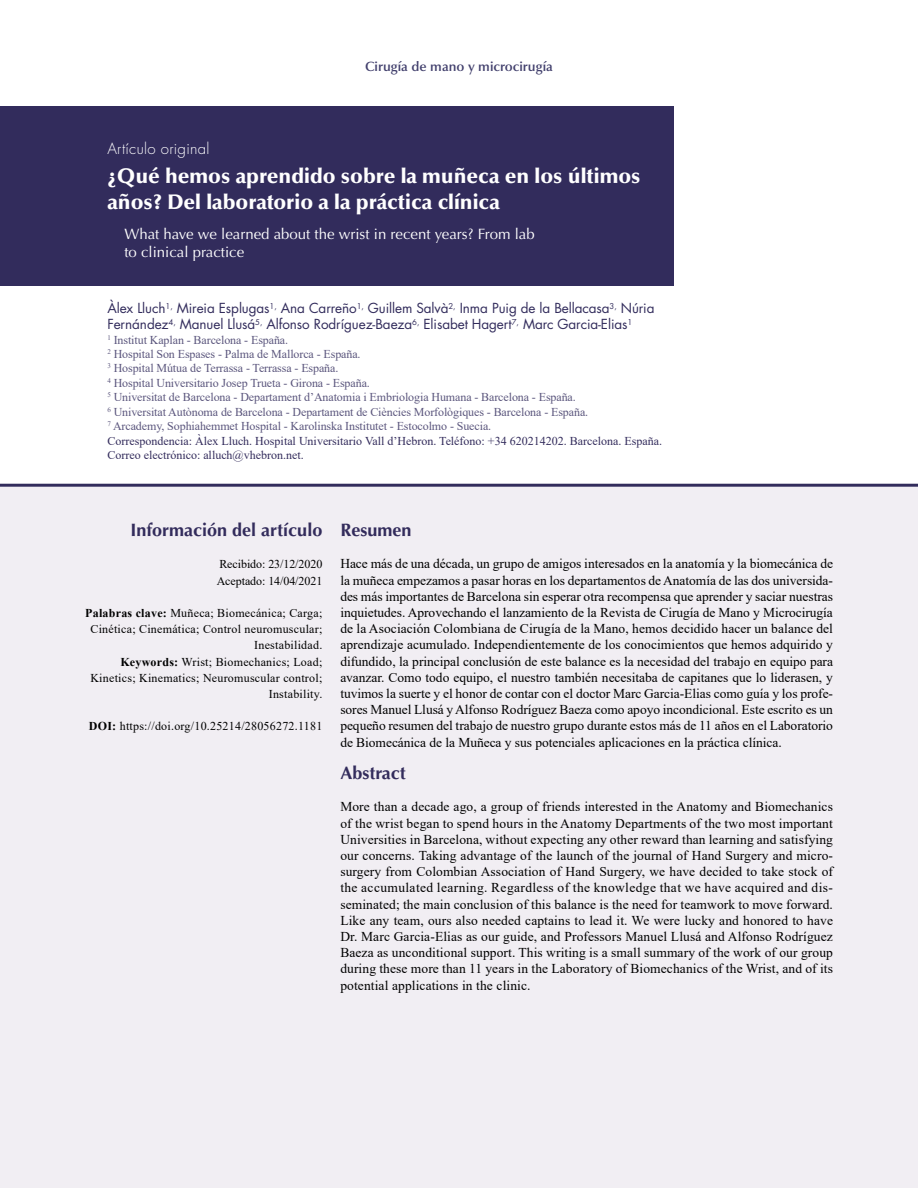
<style>
.page{position:relative;width:918px;height:1188px;background:#fff}
.page>*{position:absolute;margin:0;border:0;box-sizing:border-box;transform-origin:0 0}
.t1{font:900 21px/25.2px "Optima LT Std";color:#fff}
.t2{font:700 18px "Optima LT Std";color:#332c5c}
.t3{font:15px/18px "Optima LT Std";color:#fff}
.t4{font:300 15px "Futura Std";letter-spacing:.02em;color:#fff}
.t5{font:13.5px/16.2px "Times New Roman";letter-spacing:-.005em;color:#000;text-align:justify}
.t6{font:13.5px/16.2px "Futura Std";letter-spacing:-.005em;color:#322c5c}
.t7{font:600 13.5px "Optima LT Std";color:#42406d}
.t8{font:12px/14.5px "Times New Roman";letter-spacing:-.01em;color:#5b567d}
.t9{font:12px/16.2px "Times New Roman";letter-spacing:.02em;color:#000;text-align:right}
.t10{font:12px/16.2px "Times New Roman";letter-spacing:-.005em;color:#000}
.s1{color:#332c5c}
.s2{font-weight:700}
</style>
<div class="page">
<div style="left:0;top:487px;width:918px;height:701px;background:#f1eef3"></div>
<div style="left:0;top:106px;width:673px;height:179px;background:#322c5c"></div>
<hr style="left:0;top:484px;width:918px;height:3px;background:#322c5c">
<p class="t7" style="left:365px;top:59px;width:189px">Cirugía de mano y microcirugía</p>
<p class="t4" style="left:107px;top:139px;width:104px">Artículo original</p>
<h1 class="t1" style="left:107px;top:164px;width:535px">¿Qué hemos aprendido sobre la muñeca en los últimos años? Del laboratorio a la práctica clínica</h1>
<p class="t3" style="left:124px;top:226px;width:412px">What have we learned about the wrist in recent years? From lab to clinical practice</p>
<p class="t6" style="left:107px;top:300px;width:549px">Àlex Lluch<sup>1,</sup> Mireia Esplugas<sup>1,</sup> Ana Carreño<sup>1,</sup> Guillem Salvà<sup>2,</sup> Inma Puig de la Bellacasa<sup>3,</sup> Núria<br>Fernández<sup>4,</sup> Manuel Llusá<sup>5,</sup> Alfonso Rodríguez-Baeza<sup>6,</sup> Elisabet Hagert<sup>7,</sup> Marc Garcia-Elias<sup>1</sup></p>
<p class="t8" style="left:107px;top:332px;width:556px"><sup>1</sup> Institut Kaplan - Barcelona - España.<br><sup>2</sup> Hospital Son Espases - Palma de Mallorca - España.<br><sup>3</sup> Hospital Mútua de Terrassa - Terrassa - España.<br><sup>4</sup> Hospital Universitario Josep Trueta - Girona - España.<br><sup>5</sup> Universitat de Barcelona - Departament d’Anatomia i Embriologia Humana - Barcelona - España.<br><sup>6</sup> Universitat Autònoma de Barcelona - Departament de Ciències Morfològiques - Barcelona - España.<br><sup>7</sup> Arcademy, Sophiahemmet Hospital - Karolinska Institutet - Estocolmo - Suecia.<br><span class="s1">Correspondencia: Àlex Lluch. Hospital Universitario Vall d’Hebron. Teléfono: +34 620214202. Barcelona. España.<br>Correo electrónico: alluch@vhebron.net.</span></p>
<h2 class="t2" style="left:131px;top:519px;width:193px">Información del artículo</h2>
<p class="t10" style="left:217px;top:556px;width:107px">Recibido: 23/12/2020<br>Aceptado: 14/04/2021</p>
<p class="t9" style="left:85px;top:604px;width:239px"><span class="s2">Palabras clave:</span> Muñeca; Biomecánica; Carga; Cinética; Cinemática; Control neuromuscular; Inestabilidad.<br><span class="s2">Keywords:</span> Wrist; Biomechanics; Load; Kinetics; Kinematics; Neuromuscular control; Instability.</p>
<p class="t9" style="left:89px;top:718px;width:235px"><span class="s2">DOI:</span> https://doi.org/10.25214/28056272.1181</p>
<h2 class="t2" style="left:340px;top:519px;width:73px">Resumen</h2>
<p class="t5" style="left:340px;top:555px;width:494px">Hace más de una década, un grupo de amigos interesados en la anatomía y la biomecánica de la muñeca empezamos a pasar horas en los departamentos de Anatomía de las dos universida&shy;des más importantes de Barcelona sin esperar otra recompensa que aprender y saciar nuestras inquietudes. Aprovechando el lanzamiento de la Revista de Cirugía de Mano y Microcirugía de la Asociación Colombiana de Cirugía de la Mano, hemos decidido hacer un balance del aprendizaje acumulado. Independientemente de los conocimientos que hemos adquirido y difundido, la principal conclusión de este balance es la necesidad del trabajo en equipo para avanzar. Como todo equipo, el nuestro también necesitaba de capitanes que lo liderasen, y tuvimos la suerte y el honor de contar con el doctor Marc Garcia-Elias como guía y los profe&shy;sores Manuel Llusá y Alfonso Rodríguez Baeza como apoyo incondicional. Este escrito es un pequeño resumen del trabajo de nuestro grupo durante estos más de 11 años en el Laboratorio de Biomecánica de la Muñeca y sus potenciales aplicaciones en la práctica clínica.</p>
<h2 class="t2" style="left:340px;top:762px;width:67px">Abstract</h2>
<p class="t5" style="left:340px;top:798px;width:494px">More than a decade ago, a group of friends interested in the Anatomy and Biomechanics of the wrist began to spend hours in the Anatomy Departments of the two most important Universities in Barcelona, without expecting any other reward than learning and satisfying our concerns. Taking advantage of the launch of the journal of Hand Surgery and micro&shy;surgery from Colombian Association of Hand Surgery, we have decided to take stock of the accumulated learning. Regardless of the knowledge that we have acquired and dis&shy;seminated; the main conclusion of this balance is the need for teamwork to move forward.<br>Like any team, ours also needed captains to lead it. We were lucky and honored to have Dr. Marc Garcia-Elias as our guide, and Professors Manuel Llusá and Alfonso Rodríguez Baeza as unconditional support. This writing is a small summary of the work of our group during these more than 11 years in the Laboratory of Biomechanics of the Wrist, and of its potential applications in the clinic.</p>
</div>
